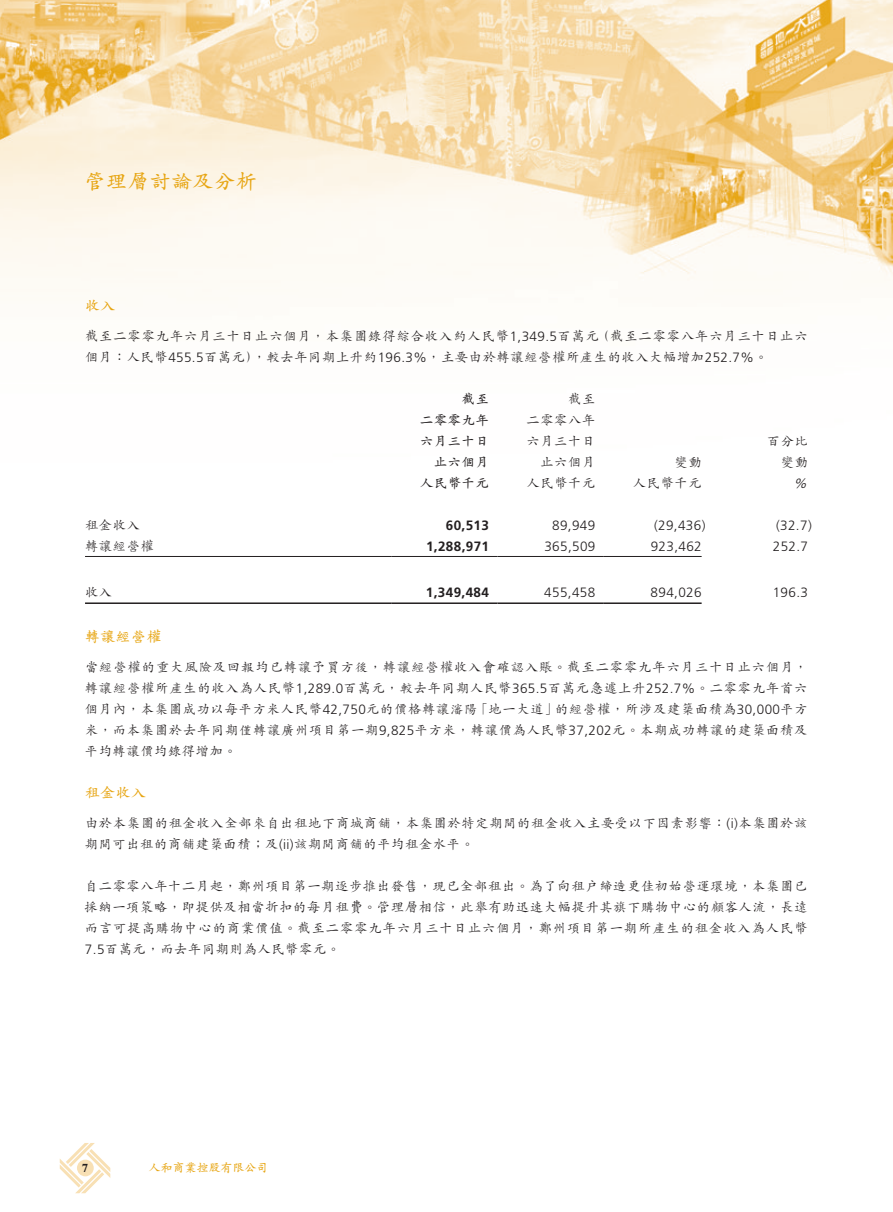
<style>
.page{position:relative;width:893px;height:1212px;background:#fff}
.page>*{position:absolute;margin:0;border:0;box-sizing:border-box;transform-origin:0 0}
.t1{font:600 21px "M Kai HK";letter-spacing:.03em;color:#e7a512}
.t2{font:600 15px "M Kai HK";letter-spacing:.03em;color:#e7a512}
.t3{font:500 13.5px/21px "M Kai HK";letter-spacing:.035em;color:#231f20}
.t4{font:300 13.5px "Frutiger LT Std";letter-spacing:.03em;color:#231f20}
.t5{font:700 13.5px "Frutiger LT Std";letter-spacing:.03em;color:#231f20}
.t6{font:600 13.5px/21px "M Kai HK";letter-spacing:.03em;color:#231f20;text-align:right}
.t7{font:italic 300 13.5px "Frutiger LT Std";color:#231f20}
.t8{font:600 12px "M Kai HK";color:#e7a512}
.t9{font:700 12px "Times LT Std";color:#231f20}
.s1{font-family:"Frutiger LT Std";font-weight:300}
</style>
<div class="page">
<img style="left:0;top:0;width:893px;height:1194px">
<svg style="left:60px;top:1143px;width:50px;height:50px"></svg>
<hr style="left:85px;top:556px;width:306px;height:1px;background:#231f20">
<hr style="left:391px;top:556px;width:106px;height:1px;background:#231f20">
<hr style="left:497px;top:556px;width:107px;height:1px;background:#231f20">
<hr style="left:604px;top:556px;width:98px;height:1px;background:#231f20">
<hr style="left:85px;top:602px;width:306px;height:2px;background:#231f20">
<hr style="left:391px;top:602px;width:106px;height:2px;background:#231f20">
<hr style="left:497px;top:602px;width:107px;height:2px;background:#231f20">
<hr style="left:604px;top:602px;width:98px;height:2px;background:#231f20">
<h1 class="t1" style="left:85px;top:166px;width:174px">管理層討論及分析</h1>
<p class="t2" style="left:85px;top:295px;width:32px">收入</p>
<p class="t3" style="left:85px;top:324px;width:684px">截至二零零九年六月三十日止六個月，本集團錄得綜合收入約人民幣<span class="s1">1,349.5</span>百萬元<br>個月：人民幣<span class="s1">455.5</span>百萬元，）較去年同期上升約<span class="s1">196.3%</span>，主要由於轉讓經營權所產生的收入大幅增加<span class="s1">252.7%</span>。</p>
<p class="t6" style="left:420px;top:387px;width:71px">截至<br>二零零九年六月三十日止六個月</p>
<p class="t3" style="left:526px;top:387px;width:71px;text-align:justify;text-indent:42px">截至二零零八年六月三十日</p>
<p class="t3" style="left:596px;top:324px;width:213px">（截至二零零八年六月三十日止六</p>
<p class="t3" style="left:767px;top:429px;width:43px;text-align:right">百分比變動</p>
<p class="t7" style="left:793px;top:475px;width:19px">%</p>
<p class="t3" style="left:674px;top:450px;width:29px">變動</p>
<p class="t3" style="left:540px;top:450px;width:57px">止六個月</p>
<p class="t3" style="left:527px;top:471px;width:71px">人民幣千元</p>
<p class="t3" style="left:633px;top:471px;width:71px">人民幣千元</p>
<p class="t6" style="left:420px;top:471px;width:71px">人民幣千元</p>
<p class="t3" style="left:85px;top:513px;width:57px">租金收入</p>
<p class="t3" style="left:85px;top:534px;width:71px">轉讓經營權</p>
<p class="t5" style="left:446px;top:517px;width:45px">60,513</p>
<p class="t5" style="left:426px;top:538px;width:65px">1,288,971</p>
<p class="t4" style="left:552px;top:517px;width:45px">89,949</p>
<p class="t4" style="left:544px;top:538px;width:53px">365,509</p>
<p class="t4" style="left:654px;top:517px;width:53px">)29,436(</p>
<p class="t4" style="left:651px;top:538px;width:53px">923,462</p>
<p class="t4" style="left:776px;top:517px;width:37px">)32.7(</p>
<p class="t4" style="left:773px;top:538px;width:37px">252.7</p>
<p class="t3" style="left:85px;top:581px;width:29px">收入</p>
<p class="t2" style="left:85px;top:626px;width:78px">轉讓經營權</p>
<p class="t3" style="left:85px;top:656px;width:725px;text-align:right">當經營權的重大風險及回報均已轉讓予買方後，轉讓經營權收入會確認入賬。截至二零零九年六月三十日止六個月，轉讓經營權所產生的收入為人民幣<span class="s1">1,289.0</span>百萬元，較去年同期人民幣<span class="s1">365.5</span>百萬元急遽上升<span class="s1">252.7%</span>。二零零九年首六的經營權，所涉及建築面積為<span class="s1">30,000</span>平方</p>
<p class="t5" style="left:426px;top:584px;width:65px">1,349,484</p>
<p class="t4" style="left:544px;top:585px;width:53px">455,458</p>
<p class="t4" style="left:651px;top:585px;width:53px">894,026</p>
<p class="t4" style="left:773px;top:585px;width:37px">196.3</p>
<p class="t3" style="left:85px;top:698px;width:724px">個月內，本集團成功以每平方米人民幣<span class="s1">42,750</span>元的價格轉讓瀋陽<br>米，而本集團於去年同期僅轉讓廣州項目第一期<span class="s1">9,825</span>平方米，轉讓價為人民幣<span class="s1">37,202</span>元。本期成功轉讓的建築面積及平均轉讓價均錄得增加。</p>
<p class="t2" style="left:85px;top:782px;width:63px">租金收入</p>
<p class="t3" style="left:85px;top:811px;width:724px">由於本集團的租金收入全部來自出租地下商城商舖，本集團於特定期間的租金收入主要受以下因素影響： <span class="s1">)i(</span> 本集團於該期間可出租的商舖建築面積；及 <span class="s1">)i i(</span> 該期間商舖的平均租金水平。</p>
<p class="t3" style="left:85px;top:874px;width:725px;text-align:justify">自二零零八年十二月起，鄭州項目第一期逐步推出發售，現已全部租出。為了向租戶締造更佳初始營運環境，本集團已採納一項策略，即提供及相當折扣的每月租費。管理層相信，此舉有助迅速大幅提升其旗下購物中心的顧客人流，長遠而言可提高購物中心的商業價值。截至二零零九年六月三十日止六個月，鄭州項目第一期所產生的租金收入為人民幣<span class="s1">7.5</span>百萬元，而去年同期則為人民幣零元。</p>
<p class="t3" style="left:475px;top:698px;width:85px">「地一大道」</p>
<p class="t9" style="left:82px;top:1160px;width:7px">7</p>
<p class="t8" style="left:149px;top:1159px;width:121px">人和商業控股有限公司</p>
</div>
